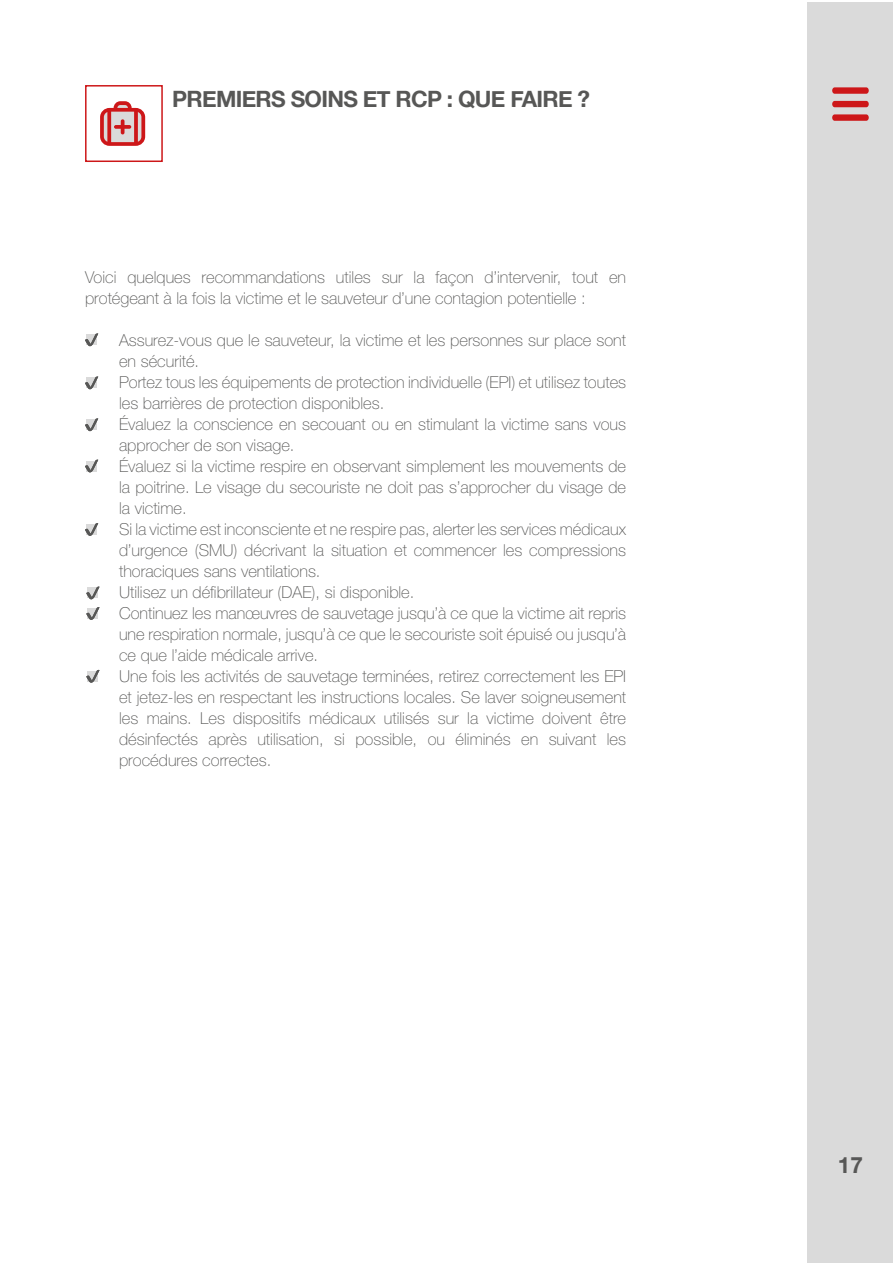
<style>
.page{position:relative;width:893px;height:1263px;background:#fff}
.page>*{position:absolute;margin:0;border:0;box-sizing:border-box;transform-origin:0 0}
.t1{font:700 22.5px "Helvetica Neue";letter-spacing:-.03em;color:#575756}
.t2{font:700 22.5px "Helvetica Neue LT";color:#575756}
.t3{font:100 16.5px/21px "Helvetica Neue LT";color:#575756}
</style>
<div class="page">
<div style="left:85px;top:85px;width:78px;height:77px;border:2px solid #cd1719"></div>
<svg style="left:100px;top:101px;width:45px;height:45px;background:#d98788"></svg>
<div style="left:808px;top:3px;width:85px;height:1260px;background:#dadada"></div>
<svg style="left:85px;top:333px;width:13px;height:14px"></svg>
<svg style="left:85px;top:459px;width:13px;height:14px"></svg>
<svg style="left:85px;top:376px;width:13px;height:14px"></svg>
<svg style="left:85px;top:523px;width:13px;height:13px"></svg>
<svg style="left:85px;top:418px;width:13px;height:14px"></svg>
<svg style="left:86px;top:586px;width:14px;height:14px"></svg>
<svg style="left:86px;top:607px;width:14px;height:13px"></svg>
<svg style="left:86px;top:670px;width:14px;height:13px"></svg>
<div style="left:832px;top:87px;width:37px;height:7px;background:#cd1719;border-radius:3px"></div>
<div style="left:832px;top:101px;width:37px;height:6px;background:#cd1719;border-radius:3px"></div>
<div style="left:832px;top:114px;width:37px;height:7px;background:#cd1719;border-radius:3px"></div>
<h1 class="t1" style="left:172px;top:81px;width:419px">PREMIERS SOINS ET RCP : QUE FAIRE ?</h1>
<p class="t3" style="left:85px;top:266px;width:543px">Voici quelques recommandations utiles sur la façon d’intervenir, tout en protégeant à la fois la victime et le sauveteur d’une contagion potentielle :</p>
<p class="t3" style="left:119px;top:329px;width:509px">Assurez-vous que le sauveteur, la victime et les personnes sur place sont en sécurité.<br>Portez tous les équipements de protection individuelle (EPI) et utilisez toutes les barrières de protection disponibles.<br>Évaluez la conscience en secouant ou en stimulant la victime sans vous approcher de son visage.<br>Évaluez si la victime respire en observant simplement les mouvements de la poitrine. Le visage du secouriste ne doit pas s’approcher du visage de la victime.<br>Si la victime est inconsciente et ne respire pas, alerter les services médicaux d’urgence (SMU) décrivant la situation et commencer les compressions thoraciques sans ventilations.<br>Utilisez un défibrillateur (DAE), si disponible.<br>Continuez les manœuvres de sauvetage jusqu’à ce que la victime ait repris une respiration normale, jusqu’à ce que le secouriste soit épuisé ou jusqu’à ce que l’aide médicale arrive.<br>Une fois les activités de sauvetage terminées, retirez correctement les EPI et jetez-les en respectant les instructions locales. Se laver soigneusement les mains. Les dispositifs médicaux utilisés sur la victime doivent être désinfectés après utilisation, si possible, ou éliminés en suivant les procédures correctes.</p>
<h1 class="t2" style="left:838px;top:1151px;width:27px">17</h1>
</div>
